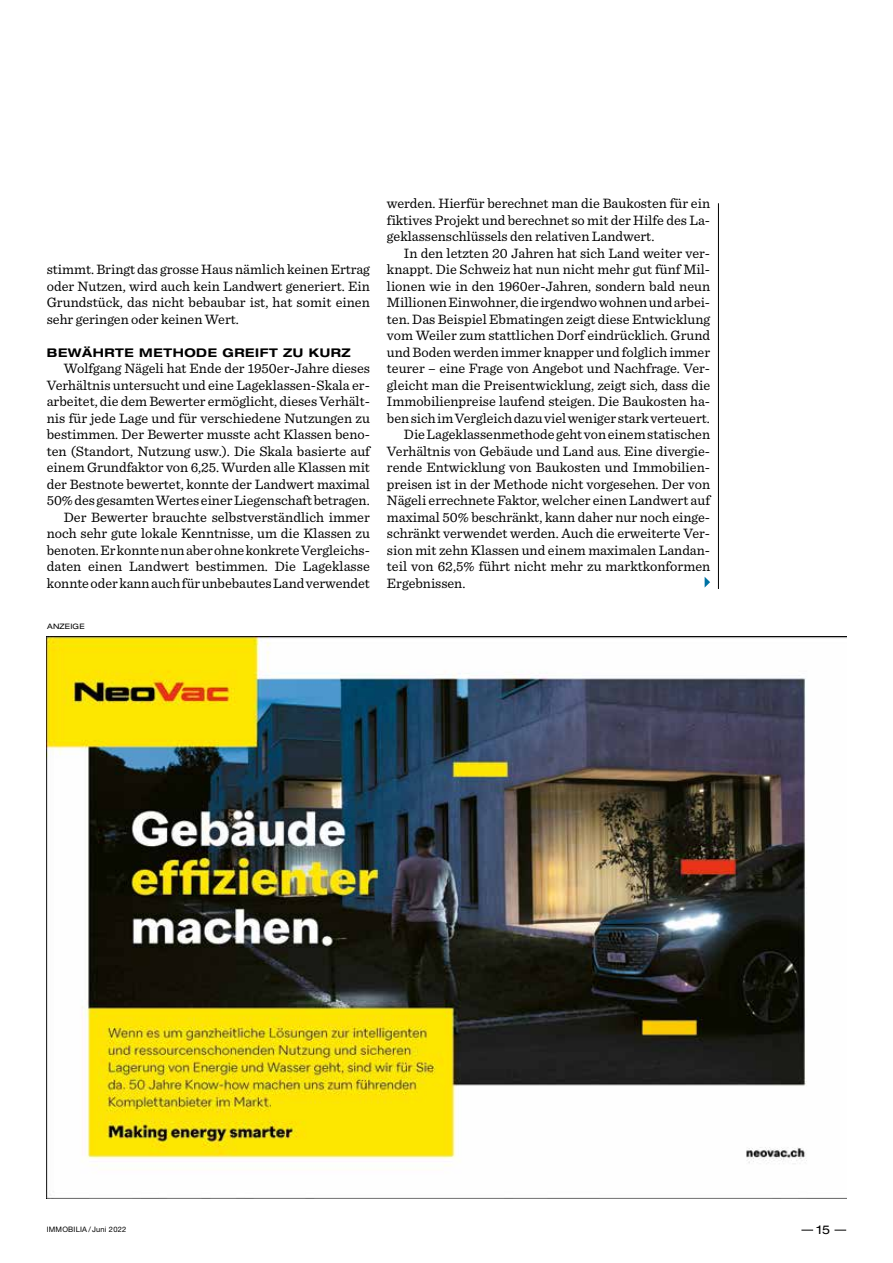
<style>
.page{position:relative;width:893px;height:1263px;background:#fff}
.page>*{position:absolute;margin:0;border:0;box-sizing:border-box;transform-origin:0 0}
.t1{font:14.25px/16.5px "Sentinel";color:#000;text-align:justify}
.t2{font:700 expanded 12px "Helvetica Neue LT Std";letter-spacing:.05em;color:#000}
.t3{font:expanded 12px "Helvetica Neue LT Std";color:#000}
.t4{font:7.5px "Helvetica Neue LT Std";letter-spacing:.025em;color:#000}
.t5{font:expanded 7.5px "Helvetica Neue LT Std";letter-spacing:.025em;color:#000}
</style>
<div class="page">
<svg style="left:801px;top:1230px;width:12px;height:1px"></svg>
<svg style="left:834px;top:1230px;width:12px;height:1px"></svg>
<svg style="left:705px;top:577px;width:5px;height:10px"></svg>
<hr style="left:718px;top:203px;width:1px;height:386px;background:#000">
<img style="left:47px;top:637px;width:799px;height:561px">
<p class="t1" style="left:47px;top:260px;width:325px">stimmt. Bringt das grosse Haus nämlich keinen Ertrag oder Nutzen, wird auch kein Landwert generiert. Ein Grundstück, das nicht bebaubar ist, hat somit einen sehr geringen oder keinen Wert.</p>
<p class="t2" style="left:47px;top:345px;width:305px">BEWÄHRTE METHODE GREIFT ZU KURZ</p>
<p class="t1" style="left:47px;top:359px;width:325px;text-align:right">Wolfgang Nägeli hat Ende der 1950er-Jahre dieses Verhältnis untersucht und eine Lageklassen-Skala er&shy;arbeitet, die dem Bewerter ermöglicht, dieses Verhält&shy;nis für jede Lage und für verschiedene Nutzungen zu bestimmen. Der Bewerter musste acht Klassen beno&shy;ten (Standort, Nutzung usw.). Die Skala basierte auf einem Grundfaktor von 6,25. Wurden alle Klassen mit der Bestnote bewertet, konnte der Landwert maximal 50% des gesamten Wertes einer Liegenschaft betragen.<br>Der Bewerter brauchte selbstverständlich immer noch sehr gute lokale Kenntnisse, um die Klassen zu benoten. Er konnte nun aber ohne konkrete Vergleichs&shy;daten einen Landwert bestimmen. Die Lageklasse konnte oder kann auch für unbebautes Land verwendet</p>
<p class="t5" style="left:47px;top:622px;width:39px">ANZEIGE</p>
<p class="t1" style="left:387px;top:194px;width:325px">werden. Hierfür berechnet man die Baukosten für ein fiktives Projekt und berechnet so mit der Hilfe des La&shy;geklassenschlüssels den relativen Landwert.</p>
<p class="t1" style="left:404px;top:244px;width:308px">In den letzten 20 Jahren hat sich Land weiter ver-</p>
<p class="t1" style="left:387px;top:260px;width:325px">knappt. Die Schweiz hat nun nicht mehr gut fünf Mil-</p>
<p class="t1" style="left:387px;top:277px;width:325px">lionen wie in den 1960er-Jahren, sondern bald neun</p>
<p class="t1" style="left:387px;top:293px;width:325px">Millionen Einwohner, die irgendwo wohnen und arbei-</p>
<p class="t1" style="left:387px;top:310px;width:325px">ten. Das Beispiel Ebmatingen zeigt diese Entwicklung</p>
<p class="t1" style="left:387px;top:326px;width:325px">vom Weiler zum stattlichen Dorf eindrücklich. Grund</p>
<p class="t1" style="left:387px;top:343px;width:325px">und Boden werden immer knapper und folglich immer</p>
<p class="t1" style="left:387px;top:359px;width:325px">teurer – eine Frage von Angebot und Nachfrage. Ver-</p>
<p class="t1" style="left:387px;top:376px;width:325px">gleicht man die Preisentwicklung, zeigt sich, dass die</p>
<p class="t1" style="left:387px;top:392px;width:325px">Immobilienpreise laufend steigen. Die Baukosten ha-</p>
<p class="t1" style="left:387px;top:409px;width:324px">ben sich im Vergleich dazu viel weniger stark verteuert.</p>
<p class="t1" style="left:404px;top:425px;width:308px">Die Lageklassenmethode geht von einem statischen</p>
<p class="t1" style="left:387px;top:442px;width:325px">Verhältnis von Gebäude und Land aus. Eine divergie-</p>
<p class="t1" style="left:387px;top:458px;width:325px">rende Entwicklung von Baukosten und Immobilien-</p>
<p class="t1" style="left:387px;top:475px;width:325px">preisen ist in der Methode nicht vorgesehen. Der von</p>
<p class="t1" style="left:387px;top:491px;width:325px">Nägeli errechnete Faktor, welcher einen Landwert auf</p>
<p class="t1" style="left:387px;top:508px;width:325px">maximal 50% beschränkt, kann daher nur noch einge-</p>
<p class="t1" style="left:387px;top:524px;width:325px">schränkt verwendet werden. Auch die erweiterte Ver-</p>
<p class="t1" style="left:387px;top:541px;width:325px">sion mit zehn Klassen und einem maximalen Landan-</p>
<p class="t1" style="left:387px;top:557px;width:325px">teil von 62,5% führt nicht mehr zu marktkonformen</p>
<p class="t1" style="left:387px;top:574px;width:80px">Ergebnissen.</p>
<p class="t4" style="left:47px;top:1225px;width:81px">IMMOBILIA / Juni 2022</p>
<p class="t3" style="left:817px;top:1222px;width:15px">15</p>
</div>
